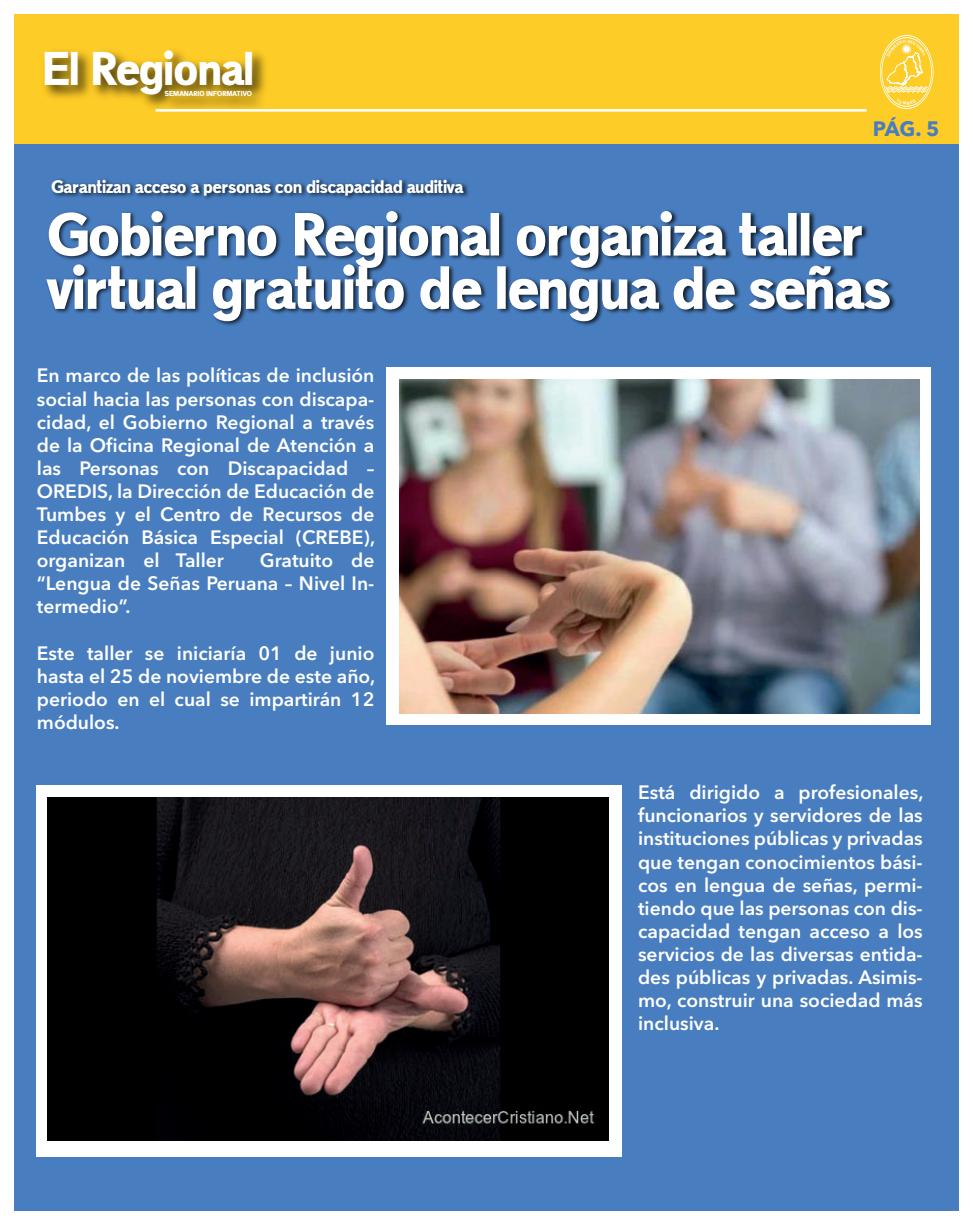
<style>
.page{position:relative;width:973px;height:1225px;background:#fff}
.page>*{position:absolute;margin:0;border:0;box-sizing:border-box;transform-origin:0 0}
.t1{font:58.27px/53.4px "Maximum Impact";color:#fff}
.t2{font:45.24px "Maximum Impact";color:#fff}
.t3{font:700 20.65px "Avenir Next LT Pro";color:#487dbf}
.t4{font:600 19.25px/23.1px "Avenir Next LT Pro";color:#fff;text-align:justify}
.t5{font:17.41px "Maximum Impact";color:#fff}
.t6{font:6.91px "Maximum Impact";color:#fff}
</style>
<div class="page">
<div style="left:14px;top:128px;width:944px;height:1083px;background:#487dbf"></div>
<div style="left:14px;top:14px;width:944px;height:129px;background:#fecc27"></div>
<img style="left:44px;top:51px;width:222px;height:61px">
<img style="left:158px;top:84px;width:108px;height:25px">
<img style="left:47px;top:210px;width:851px;height:177px">
<img style="left:51px;top:179px;width:418px;height:20px">
<hr style="left:156px;top:109px;width:711px;height:3px;background:#fff">
<div style="left:387px;top:368px;width:544px;height:357px;background:#fff"></div>
<img style="left:399px;top:379px;width:520px;height:335px">
<div style="left:36px;top:785px;width:585px;height:372px;background:#fff"></div>
<img style="left:47px;top:797px;width:561px;height:344px">
<svg style="left:880px;top:34px;width:54px;height:75px"></svg>
<h2 class="t2" style="left:43px;top:41px;width:213px">El Regional</h2>
<p class="t6" style="left:165px;top:89px;width:89px">SEMANARIO INFORMATIVO</p>
<p class="t5" style="left:52px;top:176px;width:413px">Garantizan acceso a personas con discapacidad auditiva</p>
<p class="t3" style="left:873px;top:116px;width:68px">PÁG. 5</p>
<h1 class="t1" style="left:48px;top:209px;width:844px">Gobierno Regional organiza taller virtual gratuito de lengua de señas</h1>
<p class="t4" style="left:37px;top:364px;width:340px">En marco de las políticas de inclusión social hacia las personas con discapa&shy;cidad, el Gobierno Regional a través de la Oficina Regional de Atención a las Personas con Discapacidad – OREDIS, la Dirección de Educación de Tumbes y el Centro de Recursos de Educación Básica Especial (CREBE), organizan el Taller</p>
<p class="t4" style="left:37px;top:549px;width:339px;text-indent:223px">Gratuito de “Lengua de Señas Peruana – Nivel In&shy;termedio”.</p>
<p class="t4" style="left:37px;top:641px;width:340px">Este taller se iniciaría 01 de junio hasta el 25 de noviembre de este año, periodo en el cual se impartirán 12 módulos.</p>
<p class="t4" style="left:638px;top:781px;width:287px">Está dirigido a profesionales, funcionarios y servidores de las instituciones públicas y privadas que tengan conocimientos bási&shy;cos en lengua de señas, permi&shy;tiendo que las personas con dis&shy;capacidad tengan acceso a los servicios de las diversas entida&shy;des públicas y privadas. Asimis&shy;mo, construir una sociedad más inclusiva.</p>
</div>
